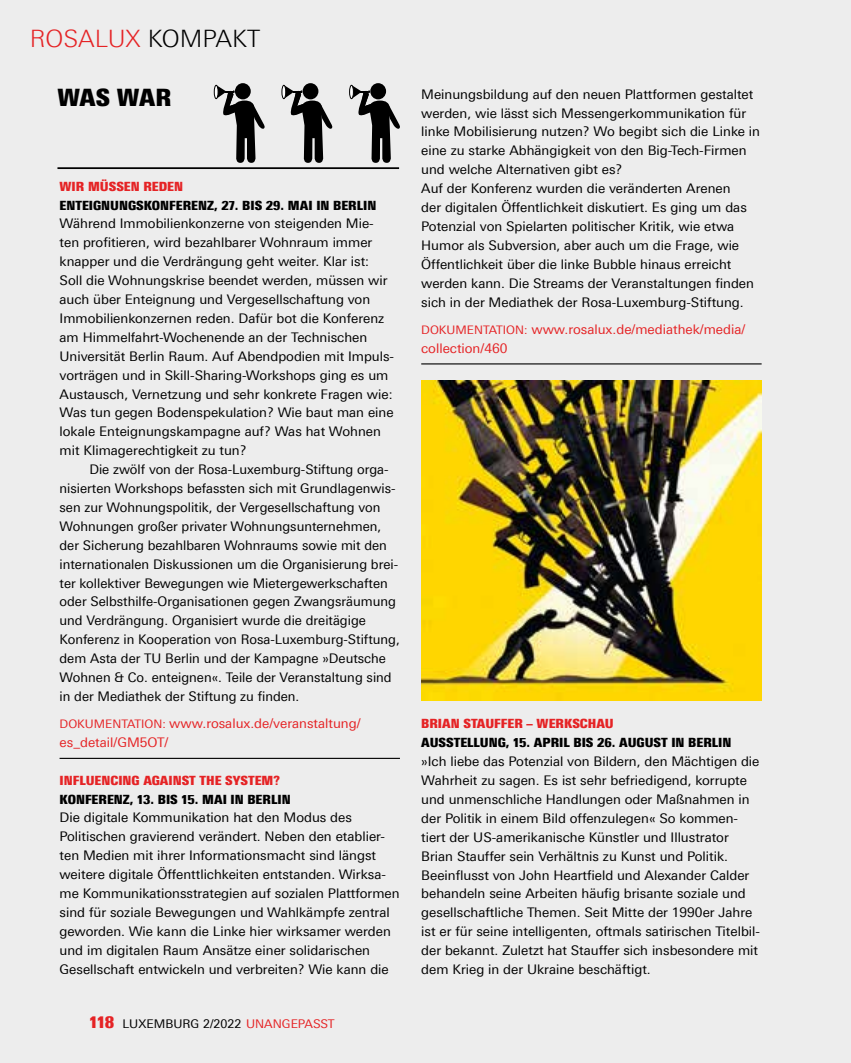
<style>
.page{position:relative;width:851px;height:1063px;background:#fff}
.page>*{position:absolute;margin:0;border:0;box-sizing:border-box;transform-origin:0 0}
.t1{font:300 24px "Linotype Univers 330";color:#e52325}
.KUNST_fließ{font:24px "Linotype Univers 920 Cn X Black";letter-spacing:-.01em;color:#000}
.Kompakt_fließ{font:13.35px/18.9px "Linotype Univers 430";color:#000}
.Kompakt_info_linie{font:13.35px/18.9px "Linotype Univers 430";color:#e52325}
.Kompakt_über_schwarz{font:12.75px "Linotype Univers 920 Cn X Black";color:#000}
.Kompakt_über_rot{font:12.75px "Linotype Univers 920 Cn X Black";color:#e52325}
.t2{font:12px "Linotype Univers 430";color:#000}
.s1{color:#000}
.s2{font-size:11.7px}
.s3{font-family:"Linotype Univers 920 Cn X Black";font-size:16.5px;color:#e52325}
.s4{color:#e52325}
</style>
<div class="page">
<div style="left:0;top:0;width:850px;height:1063px;background:#ededed"></div>
<svg style="left:302px;top:83px;width:16px;height:16px"></svg>
<hr style="left:282px;top:85px;width:4px;height:14px;background:#fff;border-radius:50%">
<div style="left:281px;top:85px;width:5px;height:14px;border:1px solid #000;border-radius:50%"></div>
<svg style="left:284px;top:85px;width:49px;height:78px"></svg>
<svg style="left:370px;top:83px;width:16px;height:16px"></svg>
<div style="left:349px;top:85px;width:4px;height:14px;border:1px solid #000;border-radius:50%"></div>
<svg style="left:351px;top:85px;width:49px;height:78px"></svg>
<hr style="left:60px;top:758px;width:340px;height:1px;background:#000">
<svg style="left:235px;top:83px;width:16px;height:16px"></svg>
<div style="left:214px;top:85px;width:4px;height:14px;border:1px solid #000;border-radius:50%"></div>
<svg style="left:216px;top:85px;width:49px;height:78px"></svg>
<hr style="left:57px;top:167px;width:342px;height:2px;background:#000">
<hr style="left:421px;top:363px;width:340px;height:1px;background:#000">
<img style="left:421px;top:380px;width:340px;height:321px">
<p class="t1" style="left:30px;top:24px;width:232px">ROSALUX <span class="s1">KOMPAKT</span></p>
<p class="KUNST_fließ" style="left:57px;top:82px;width:115px">WAS WAR</p>
<p class="Kompakt_über_rot" style="left:60px;top:178px;width:125px">WIR MÜSSEN REDEN</p>
<p class="Kompakt_über_schwarz" style="left:60px;top:197px;width:318px">ENTEIGNUNGSKONFERENZ, 27. BIS 29. MAI IN BERLIN</p>
<p class="Kompakt_fließ" style="left:60px;top:214px;width:336px">Während Immobilienkonzerne von steigenden Mie&shy;ten profitieren, wird bezahlbarer Wohnraum immer knapper und die Verdrängung geht weiter. Klar ist:<br>Soll die Wohnungskrise beendet werden, müssen wir auch über Enteignung und Vergesellschaftung von Immobilienkonzernen reden. Dafür bot die Konferenz am Himmelfahrt-Wochenende an der Technischen Universität Berlin Raum. Auf Abendpodien mit Impuls&shy;vorträgen und in Skill-Sharing-Workshops ging es um Austausch, Vernetzung und sehr konkrete Fragen wie:<br>Was tun gegen Bodenspekulation? Wie baut man eine lokale Enteignungskampagne auf? Was hat Wohnen mit Klimagerechtigkeit zu tun?</p>
<p class="Kompakt_fließ" style="left:60px;top:460px;width:342px;text-indent:30px">Die zwölf von der Rosa-Luxemburg-Stiftung orga&shy;nisierten Workshops befassten sich mit Grundlagenwis&shy;sen zur Wohnungspolitik, der Vergesellschaftung von Wohnungen großer privater Wohnungsunternehmen, der Sicherung bezahlbaren Wohnraums sowie mit den internationalen Diskussionen um die Organisierung brei&shy;ter kollektiver Bewegungen wie Mietergewerkschaften oder Selbsthilfe-Organisationen gegen Zwangsräumung und Verdrängung. Organisiert wurde die dreitägige Konferenz in Kooperation von Rosa-Luxemburg-Stiftung, dem Asta der TU Berlin und der Kampagne »Deutsche Wohnen &amp; Co. enteignen«. Teile der Veranstaltung sind in der Mediathek der Stiftung zu finden.</p>
<p class="Kompakt_info_linie" style="left:60px;top:714px;width:302px"><span class="s2">DOKUMENTATION:</span> www.rosalux.de/veranstaltung/ es_detail/GM5OT/</p>
<p class="Kompakt_über_rot" style="left:60px;top:772px;width:222px">INFLUENCING AGAINST THE SYSTEM?</p>
<p class="Kompakt_über_schwarz" style="left:60px;top:791px;width:232px">KONFERENZ, 13. BIS 15. MAI IN BERLIN</p>
<p class="Kompakt_fließ" style="left:60px;top:808px;width:341px">Die digitale Kommunikation hat den Modus des Politischen gravierend verändert. Neben den etablier&shy;ten Medien mit ihrer Informationsmacht sind längst weitere digitale Öffenttlichkeiten entstanden. Wirksa&shy;me Kommunikationsstrategien auf sozialen Plattformen sind für soziale Bewegungen und Wahlkämpfe zentral geworden. Wie kann die Linke hier wirksamer werden und im digitalen Raum Ansätze einer solidarischen Gesellschaft entwickeln und verbreiten? Wie kann die</p>
<p class="t2" style="left:89px;top:1017px;width:247px"><span class="s3">118</span> LUXEMBURG 2/2022 <span class="s4">UNANGEPASST</span></p>
<p class="t2" style="left:119px;top:1017px;width:225px"><span class="s3">118</span> LUXEMBURG 1/2020 <span class="s4">BAHN FREI!</span></p>
<p class="Kompakt_fließ" style="left:421px;top:84px;width:340px">Meinungsbildung auf den neuen Plattformen gestaltet werden, wie lässt sich Messengerkommunikation für linke Mobilisierung nutzen? Wo begibt sich die Linke in eine zu starke Abhängigkeit von den Big-Tech-Firmen und welche Alternativen gibt es?</p>
<p class="Kompakt_fließ" style="left:421px;top:179px;width:334px">Auf der Konferenz wurden die veränderten Arenen<br>der digitalen Öffentlichkeit diskutiert. Es ging um das Potenzial von Spielarten politischer Kritik, wie etwa Humor als Subversion, aber auch um die Frage, wie Öffentlichkeit über die linke Bubble hinaus erreicht werden kann. Die Streams der Veranstaltungen finden sich in der Mediathek der Rosa-Luxemburg-Stiftung.</p>
<p class="Kompakt_info_linie" style="left:421px;top:320px;width:325px"><span class="s2">DOKUMENTATION:</span> www.rosalux.de/mediathek/media/ collection/460</p>
<p class="Kompakt_über_rot" style="left:421px;top:716px;width:194px">BRIAN STAUFFER – WERKSCHAU</p>
<p class="Kompakt_über_schwarz" style="left:421px;top:735px;width:312px">AUSSTELLUNG, 15. APRIL BIS 26. AUGUST IN BERLIN</p>
<p class="Kompakt_fließ" style="left:421px;top:752px;width:340px">»Ich liebe das Potenzial von Bildern, den Mächtigen die Wahrheit zu sagen. Es ist sehr befriedigend, korrupte und unmenschliche Handlungen oder Maßnahmen in der Politik in einem Bild offenzulegen« So kommen&shy;tiert der US-amerikanische Künstler und Illustrator Brian Stauffer sein Verhältnis zu Kunst und Politik.<br>Beeinflusst von John Heartfield und Alexander Calder behandeln seine Arbeiten häufig brisante soziale und gesellschaftliche Themen. Seit Mitte der 1990er Jahre ist er für seine intelligenten, oftmals satirischen Titelbil&shy;der bekannt. Zuletzt hat Stauffer sich insbesondere mit dem Krieg in der Ukraine beschäftigt.</p>
</div>
